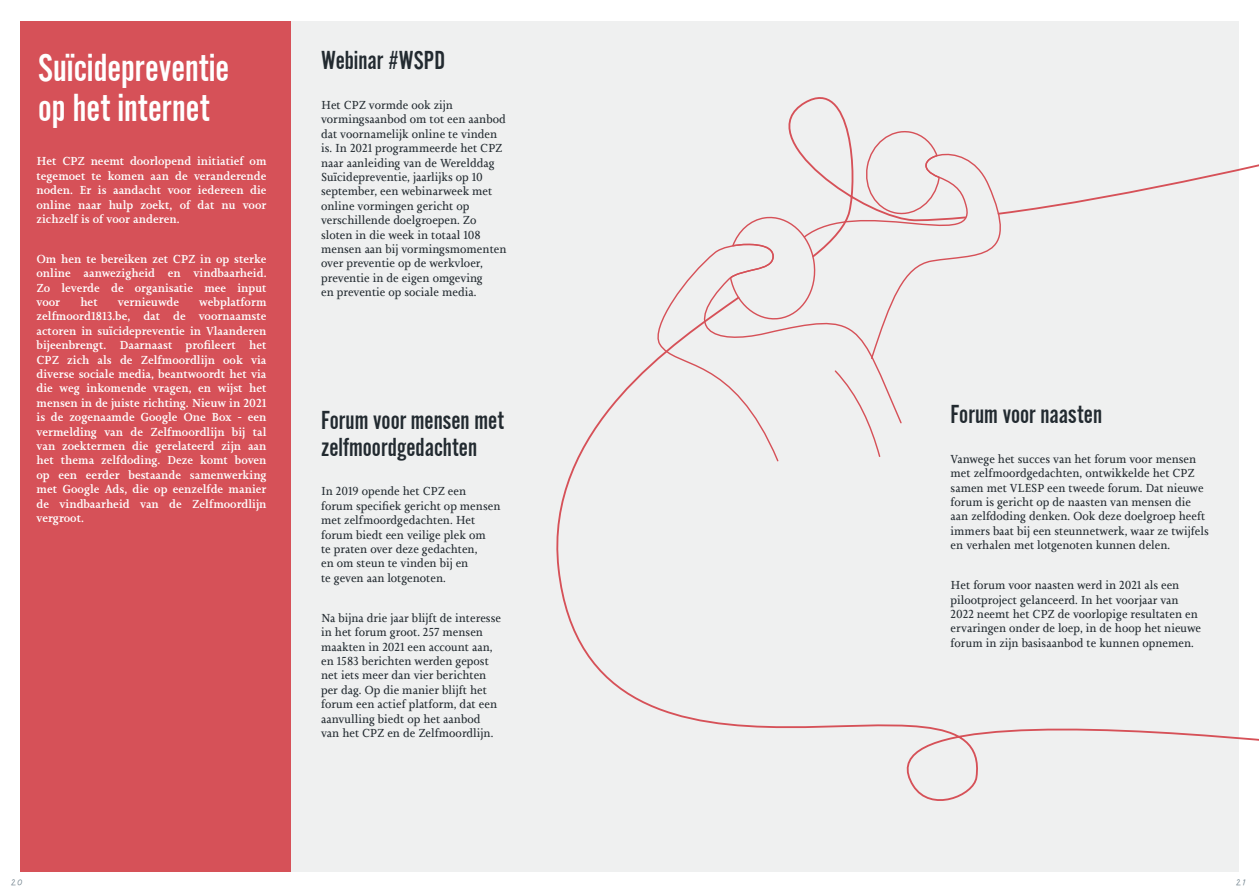
<style>
.page{position:relative;width:1259px;height:893px;background:#fff}
.page>*{position:absolute;margin:0;border:0;box-sizing:border-box;transform-origin:0 0}
.t1{font:40.5px/40.5px "Alternate Gothic Com No 2";color:#fff}
.Brood{font:27px/27px "Alternate Gothic Com No 2";color:#222a30}
.t2{font:16.5px "Amadeo Std";color:#758690}
.Brood-2{font:12px/14.4px "Joanna Nova";color:#222a30;scale:.95 1}
.Broodwit{font:500 12px/14.4px "Joanna Nova";color:#fff;text-align:justify;scale:.95 1}
</style>
<div class="page">
<div style="left:20px;top:21px;width:1218px;height:851px;background:#eff0f0"></div>
<svg style="left:967px;top:159px;width:34px;height:99px"></svg>
<svg style="left:996px;top:136px;width:263px;height:80px"></svg>
<svg style="left:729px;top:97px;width:238px;height:198px"></svg>
<svg style="left:556px;top:295px;width:703px;height:553px"></svg>
<div style="left:20px;top:21px;width:271px;height:851px;background:#d65158"></div>
<h1 class="t1" style="left:38px;top:47px;width:193px">Suïcidepreventie op het internet</h1>
<p class="Broodwit" style="left:37px;top:154px;width:244px">Het CPZ neemt doorlopend initiatief om tegemoet te komen aan de veranderende noden. Er is aandacht voor iedereen die online naar hulp zoekt, of dat nu voor zichzelf is of voor anderen.</p>
<p class="Broodwit" style="left:37px;top:252px;width:244px">Om hen te bereiken zet CPZ in op sterke online aanwezigheid en vindbaarheid.<br>Zo leverde de organisatie mee input voor</p>
<p class="Broodwit" style="left:37px;top:295px;width:244px;text-indent:163px">webplatform zelfmoord1813.be, dat de voornaamste actoren in suïcidepreventie in Vlaanderen bijeenbrengt. Daarnaast profileert het CPZ zich als de Zelfmoordlijn ook via diverse sociale media, beantwoordt het via die weg inkomende vragen, en wijst het mensen in de juiste richting. Nieuw in 2021 is de zogenaamde Google One Box - een vermelding van de Zelfmoordlijn bij tal van zoektermen die gerelateerd zijn aan het thema zelfdoding. Deze komt boven op een eerder bestaande samenwerking met Google Ads, die op eenzelfde manier de vindbaarheid van de Zelfmoordlijn vergroot.</p>
<p class="Broodwit" style="left:80px;top:295px;width:20px">het</p>
<p class="Broodwit" style="left:118px;top:295px;width:66px">vernieuwde</p>
<p class="Brood" style="left:321px;top:47px;width:125px">Webinar #WSPD</p>
<p class="Brood-2" style="left:321px;top:98px;width:197px">Het CPZ vormde ook zijn vormingsaanbod om tot een aanbod dat voornamelijk online te vinden is. In 2021 programmeerde het CPZ naar aanleiding van de Werelddag<br>Suïcidepreventie, jaarlijks op 10 september, een webinarweek met online vormingen gericht op verschillende doelgroepen. Zo sloten in die week in totaal 108 mensen aan bij vormingsmomenten over preventie op de werkvloer, preventie in de eigen omgeving<br>en preventie op sociale media.</p>
<p class="Brood" style="left:321px;top:406px;width:184px">Forum voor mensen met zelfmoordgedachten</p>
<p class="Brood-2" style="left:321px;top:484px;width:190px">In 2019 opende het CPZ een forum specifiek gericht op mensen met zelfmoordgedachten. Het forum biedt een veilige plek om<br>te praten over deze gedachten,<br>en om steun te vinden bij en<br>te geven aan lotgenoten.</p>
<p class="Brood-2" style="left:321px;top:610px;width:191px">Na bijna drie jaar blijft de interesse in het forum groot. 257 mensen maakten in 2021 een account aan, en 1583 berichten werden gepost net iets meer dan vier berichten per dag. Op die manier blijft het forum een actief platform, dat een aanvulling biedt op het aanbod van het CPZ en de Zelfmoordlijn.</p>
<p class="Brood" style="left:950px;top:400px;width:153px">Forum voor naasten</p>
<p class="Brood-2" style="left:950px;top:452px;width:273px">Vanwege het succes van het forum voor mensen met zelfmoordgedachten, ontwikkelde het CPZ samen met VLESP een tweede forum. Dat nieuwe forum is gericht op de naasten van mensen die aan zelfdoding denken. Ook deze doelgroep heeft immers baat bij een steunnetwerk, waar ze twijfels en verhalen met lotgenoten kunnen delen.</p>
<p class="Brood-2" style="left:950px;top:578px;width:265px">Het forum voor naasten werd in 2021 als een pilootproject gelanceerd. In het voorjaar van 2022 neemt het CPZ de voorlopige resultaten en ervaringen onder de loep, in de hoop het nieuwe forum in zijn basisaanbod te kunnen opnemen.</p>
<h3 class="t2" style="left:10px;top:873px;width:14px">20</h3>
<h3 class="t2" style="left:1235px;top:873px;width:13px">21</h3>
</div>
